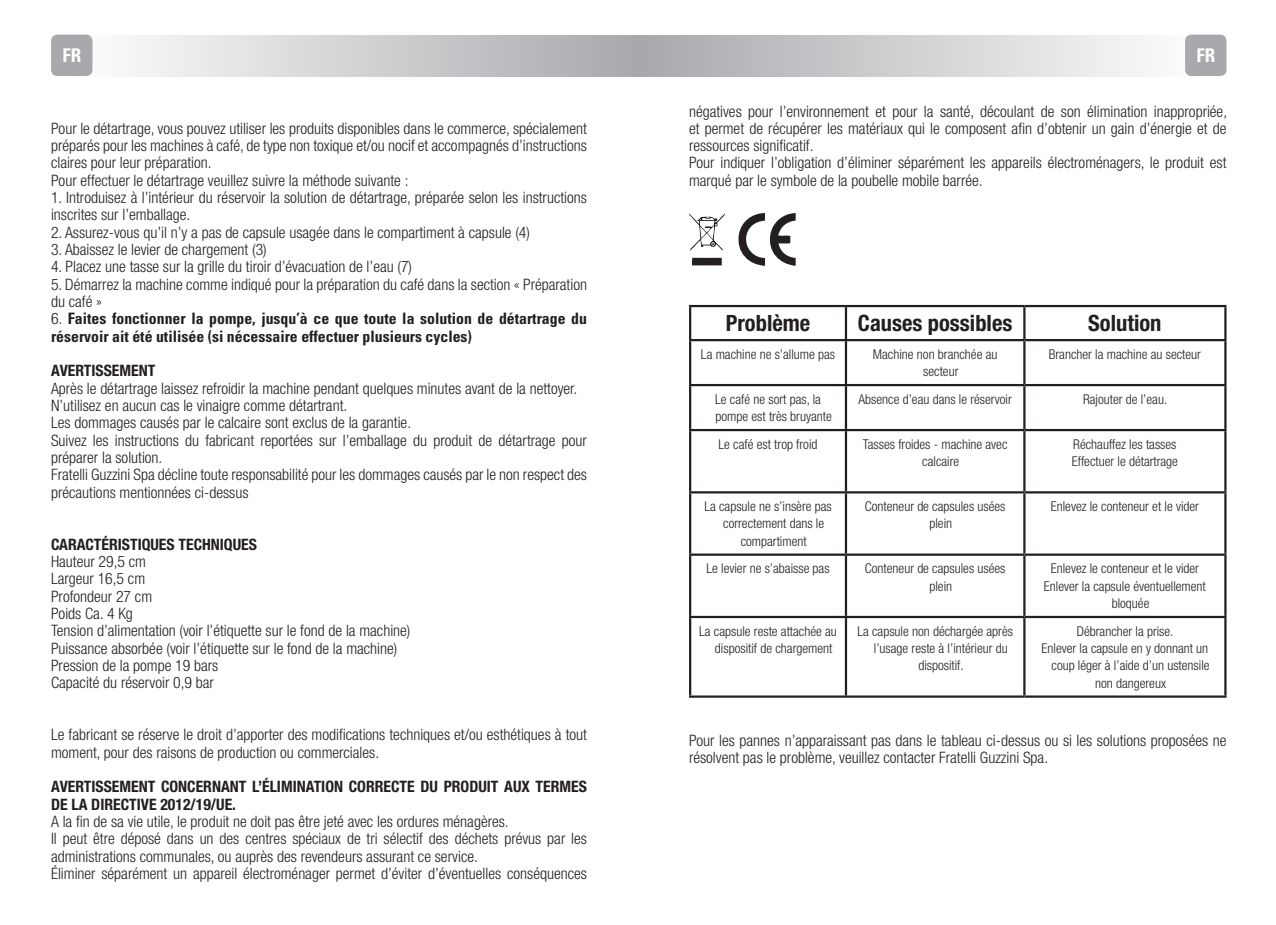
<style>
.page{position:relative;width:1276px;height:925px;background:#fff}
.page>*{position:absolute;margin:0;border:0;box-sizing:border-box;transform-origin:0 0}
.t1{font:700 condensed 22.5px "Helvetica Neue LT Std";color:#231f20}
.t2{font:700 condensed 18.9px "Univers";color:#fff}
.t3{font:300 condensed 15.75px/17.3px "Helvetica Neue LT Std";color:#231f20}
.t4{font:700 condensed 15.75px/17.3px "Univers";color:#231f20}
.t5{font:700 condensed 15.75px/17.3px "Helvetica Neue LT Std";color:#231f20}
.t6{font:300 condensed 13.5px/17.3px "Helvetica Neue LT Std";color:#231f20}
.s1{font-family:"Helvetica Neue LT Std";font-weight:300}
</style>
<div class="page">
<div style="left:72px;top:35px;width:566px;height:41px;background:linear-gradient(to right,#fdfdfd,#a8a9ad)"></div>
<div style="left:51px;top:35px;width:41px;height:41px;background:#a8a9ad;border-radius:6px"></div>
<div style="left:638px;top:35px;width:565px;height:41px;background:linear-gradient(to right,#a7a8ac,#fefefe)"></div>
<div style="left:1185px;top:35px;width:41px;height:41px;background:#a8a9ad;border-radius:6px"></div>
<svg style="left:738px;top:213px;width:57px;height:53px"></svg>
<svg style="left:692px;top:258px;width:30px;height:7px"></svg>
<svg style="left:689px;top:213px;width:36px;height:38px"></svg>
<hr style="left:689px;top:305px;width:157px;height:2px;background:#231f20">
<hr style="left:689px;top:307px;width:2px;height:32px;background:#231f20">
<hr style="left:846px;top:305px;width:178px;height:2px;background:#231f20">
<hr style="left:845px;top:307px;width:2px;height:32px;background:#231f20">
<hr style="left:1024px;top:305px;width:202px;height:2px;background:#231f20">
<hr style="left:1023px;top:307px;width:2px;height:32px;background:#231f20">
<hr style="left:1224px;top:307px;width:2px;height:32px;background:#231f20">
<hr style="left:689px;top:339px;width:157px;height:2px;background:#231f20">
<hr style="left:689px;top:341px;width:2px;height:43px;background:#231f20">
<hr style="left:846px;top:339px;width:178px;height:2px;background:#231f20">
<hr style="left:845px;top:341px;width:2px;height:43px;background:#231f20">
<hr style="left:1024px;top:339px;width:202px;height:2px;background:#231f20">
<hr style="left:1023px;top:341px;width:2px;height:43px;background:#231f20">
<hr style="left:1224px;top:341px;width:2px;height:43px;background:#231f20">
<hr style="left:689px;top:384px;width:157px;height:2px;background:#231f20">
<hr style="left:689px;top:386px;width:2px;height:43px;background:#231f20">
<hr style="left:846px;top:384px;width:178px;height:2px;background:#231f20">
<hr style="left:845px;top:386px;width:2px;height:43px;background:#231f20">
<hr style="left:1024px;top:384px;width:202px;height:2px;background:#231f20">
<hr style="left:1023px;top:386px;width:2px;height:43px;background:#231f20">
<hr style="left:1224px;top:386px;width:2px;height:43px;background:#231f20">
<hr style="left:689px;top:429px;width:157px;height:2px;background:#231f20">
<hr style="left:689px;top:431px;width:2px;height:60px;background:#231f20">
<hr style="left:846px;top:429px;width:178px;height:2px;background:#231f20">
<hr style="left:845px;top:431px;width:2px;height:60px;background:#231f20">
<hr style="left:1024px;top:429px;width:202px;height:2px;background:#231f20">
<hr style="left:1023px;top:431px;width:2px;height:60px;background:#231f20">
<hr style="left:1224px;top:431px;width:2px;height:60px;background:#231f20">
<hr style="left:689px;top:491px;width:157px;height:2px;background:#231f20">
<hr style="left:689px;top:493px;width:2px;height:60px;background:#231f20">
<hr style="left:846px;top:491px;width:178px;height:2px;background:#231f20">
<hr style="left:845px;top:493px;width:2px;height:60px;background:#231f20">
<hr style="left:1024px;top:491px;width:202px;height:2px;background:#231f20">
<hr style="left:1023px;top:493px;width:2px;height:60px;background:#231f20">
<hr style="left:1224px;top:493px;width:2px;height:60px;background:#231f20">
<hr style="left:689px;top:553px;width:157px;height:3px;background:#231f20">
<hr style="left:689px;top:556px;width:2px;height:60px;background:#231f20">
<hr style="left:846px;top:553px;width:178px;height:3px;background:#231f20">
<hr style="left:845px;top:556px;width:2px;height:60px;background:#231f20">
<hr style="left:1024px;top:553px;width:202px;height:3px;background:#231f20">
<hr style="left:1023px;top:556px;width:2px;height:60px;background:#231f20">
<hr style="left:1224px;top:556px;width:2px;height:60px;background:#231f20">
<hr style="left:689px;top:616px;width:157px;height:2px;background:#231f20">
<hr style="left:689px;top:618px;width:2px;height:77px;background:#231f20">
<hr style="left:846px;top:616px;width:178px;height:2px;background:#231f20">
<hr style="left:845px;top:618px;width:2px;height:77px;background:#231f20">
<hr style="left:1024px;top:616px;width:202px;height:2px;background:#231f20">
<hr style="left:1023px;top:618px;width:2px;height:77px;background:#231f20">
<hr style="left:1224px;top:618px;width:2px;height:77px;background:#231f20">
<hr style="left:689px;top:695px;width:157px;height:3px;background:#231f20">
<hr style="left:846px;top:695px;width:178px;height:3px;background:#231f20">
<hr style="left:1024px;top:695px;width:202px;height:3px;background:#231f20">
<p class="t2" style="left:62px;top:44px;width:20px">FR</p>
<p class="t3" style="left:51px;top:119px;width:537px">Pour le détartrage, vous pouvez utiliser les produits disponibles dans le commerce, spécialement préparés pour les machines à café, de type non toxique et/ou nocif et accompagnés d’instructions claires pour leur préparation.<br>Pour effectuer le détartrage veuillez suivre la méthode suivante :</p>
<p class="t3" style="left:51px;top:189px;width:537px">1. Introduisez à l’intérieur du réservoir la solution de détartrage, préparée selon les instructions inscrites sur l’emballage.</p>
<p class="t3" style="left:51px;top:223px;width:480px">2. Assurez-vous qu’il n’y a pas de capsule usagée dans le compartiment à capsule (4)</p>
<p class="t3" style="left:51px;top:241px;width:217px">3. Abaissez le levier de chargement (3)</p>
<p class="t3" style="left:51px;top:258px;width:362px">4. Placez une tasse sur la grille du tiroir d’évacuation de l’eau (7)</p>
<p class="t3" style="left:51px;top:275px;width:537px">5. Démarrez la machine comme indiqué pour la préparation du café dans la section « Préparation du café »</p>
<p class="t4" style="left:51px;top:310px;width:537px"><span class="s1">6.</span> Faites fonctionner la pompe, jusqu’à ce que toute la solution de détartrage du réservoir ait été utilisée (si nécessaire effectuer plusieurs cycles)</p>
<p class="t5" style="left:51px;top:362px;width:106px">AVERTISSEMENT</p>
<p class="t3" style="left:51px;top:379px;width:537px">Après le détartrage laissez refroidir la machine pendant quelques minutes avant de la nettoyer.<br>N’utilisez en aucun cas le vinaigre comme détartrant.<br>Les dommages causés par le calcaire sont exclus de la garantie.<br>Suivez les instructions du fabricant reportées sur l’emballage du produit de détartrage pour préparer la solution.<br>Fratelli Guzzini Spa décline toute responsabilité pour les dommages causés par le non respect des précautions mentionnées ci-dessus</p>
<p class="t5" style="left:51px;top:535px;width:207px">CARACTÉRISTIQUES TECHNIQUES</p>
<p class="t3" style="left:51px;top:553px;width:361px">Hauteur 29,5 cm<br>Largeur 16,5 cm<br>Profondeur 27 cm<br>Poids Ca. 4 Kg<br>Tension d’alimentation (voir l’étiquette sur le fond de la machine)<br>Puissance absorbée (voir l’étiquette sur le fond de la machine)<br>Pression de la pompe 19 bars<br>Capacité du réservoir 0,9 bar</p>
<p class="t3" style="left:51px;top:726px;width:537px">Le fabricant se réserve le droit d’apporter des modifications techniques et/ou esthétiques à tout moment, pour des raisons de production ou commerciales.</p>
<p class="t5" style="left:51px;top:778px;width:537px">AVERTISSEMENT CONCERNANT L’ÉLIMINATION CORRECTE DU PRODUIT AUX TERMES<br>DE LA DIRECTIVE 2012/19/UE.</p>
<p class="t3" style="left:51px;top:812px;width:537px">A la fin de sa vie utile, le produit ne doit pas être jeté avec les ordures ménagères.<br>Il peut être déposé dans un des centres spéciaux de tri sélectif des déchets prévus par les administrations communales, ou auprès des revendeurs assurant ce service.<br>Éliminer séparément un appareil électroménager permet d’éviter d’éventuelles conséquences</p>
<p class="t2" style="left:1196px;top:44px;width:20px">FR</p>
<p class="t3" style="left:689px;top:102px;width:539px">négatives pour l’environnement et pour la santé, découlant de son élimination inappropriée, et permet de récupérer les matériaux qui le composent afin d’obtenir un gain d’énergie et de ressources significatif.<br>Pour indiquer l’obligation d’éliminer séparément les appareils électroménagers, le produit est marqué par le symbole de la poubelle mobile barrée.</p>
<h1 class="t1" style="left:726px;top:309px;width:86px">Problème</h1>
<h1 class="t1" style="left:858px;top:309px;width:156px">Causes possibles</h1>
<h1 class="t1" style="left:1088px;top:309px;width:75px">Solution</h1>
<p class="t6" style="left:701px;top:345px;width:136px">La machine ne s’allume pas</p>
<p class="t6" style="left:923px;top:345px;width:76px;text-indent:-50px">Machine non branchée au secteur</p>
<p class="t6" style="left:1048px;top:345px;width:154px">Brancher la machine au secteur</p>
<p class="t6" style="left:715px;top:390px;width:118px">Le café ne sort pas, la pompe est très bruyante</p>
<p class="t6" style="left:858px;top:390px;width:155px">Absence d’eau dans le réservoir</p>
<p class="t6" style="left:1083px;top:390px;width:86px">Rajouter de l’eau.</p>
<p class="t6" style="left:718px;top:435px;width:100px">Le café est trop froid</p>
<p class="t6" style="left:922px;top:435px;width:87px;text-indent:-59px">Tasses froides - machine avec calcaire</p>
<p class="t6" style="left:1071px;top:435px;width:108px">Réchauffez les tasses<br>Effectuer le détartrage</p>
<p class="t6" style="left:704px;top:497px;width:129px">La capsule ne s’insère pas</p>
<p class="t6" style="left:723px;top:515px;width:102px">correctement dans le</p>
<p class="t6" style="left:740px;top:532px;width:68px">compartiment</p>
<p class="t6" style="left:929px;top:497px;width:78px;text-indent:-65px">Conteneur de capsules usées plein</p>
<p class="t6" style="left:1051px;top:497px;width:150px">Enlevez le conteneur et le vider</p>
<p class="t6" style="left:706px;top:560px;width:125px">Le levier ne s’abaisse pas</p>
<p class="t6" style="left:929px;top:560px;width:78px;text-indent:-65px">Conteneur de capsules usées plein</p>
<p class="t6" style="left:1051px;top:560px;width:150px">Enlevez le conteneur et le vider</p>
<p class="t6" style="left:1044px;top:577px;width:163px">Enlever la capsule éventuellement</p>
<p class="t6" style="left:1111px;top:594px;width:39px">bloquée</p>
<p class="t6" style="left:715px;top:622px;width:123px;text-indent:-16px">La capsule reste attachée au dispositif de chargement</p>
<p class="t6" style="left:857px;top:622px;width:157px">La capsule non déchargée après</p>
<p class="t6" style="left:874px;top:639px;width:135px">l’usage reste à l’intérieur du</p>
<p class="t6" style="left:918px;top:657px;width:47px">dispositif.</p>
<p class="t6" style="left:1076px;top:622px;width:98px">Débrancher la prise.</p>
<p class="t6" style="left:1041px;top:639px;width:168px">Enlever la capsule en y donnant un</p>
<p class="t6" style="left:1051px;top:657px;width:160px">coup léger à l’aide d’un ustensile</p>
<p class="t6" style="left:1095px;top:674px;width:72px">non dangereux</p>
<p class="t3" style="left:689px;top:732px;width:539px">Pour les pannes n’apparaissant pas dans le tableau ci-dessus ou si les solutions proposées ne résolvent pas le problème, veuillez contacter Fratelli Guzzini Spa.</p>
</div>
